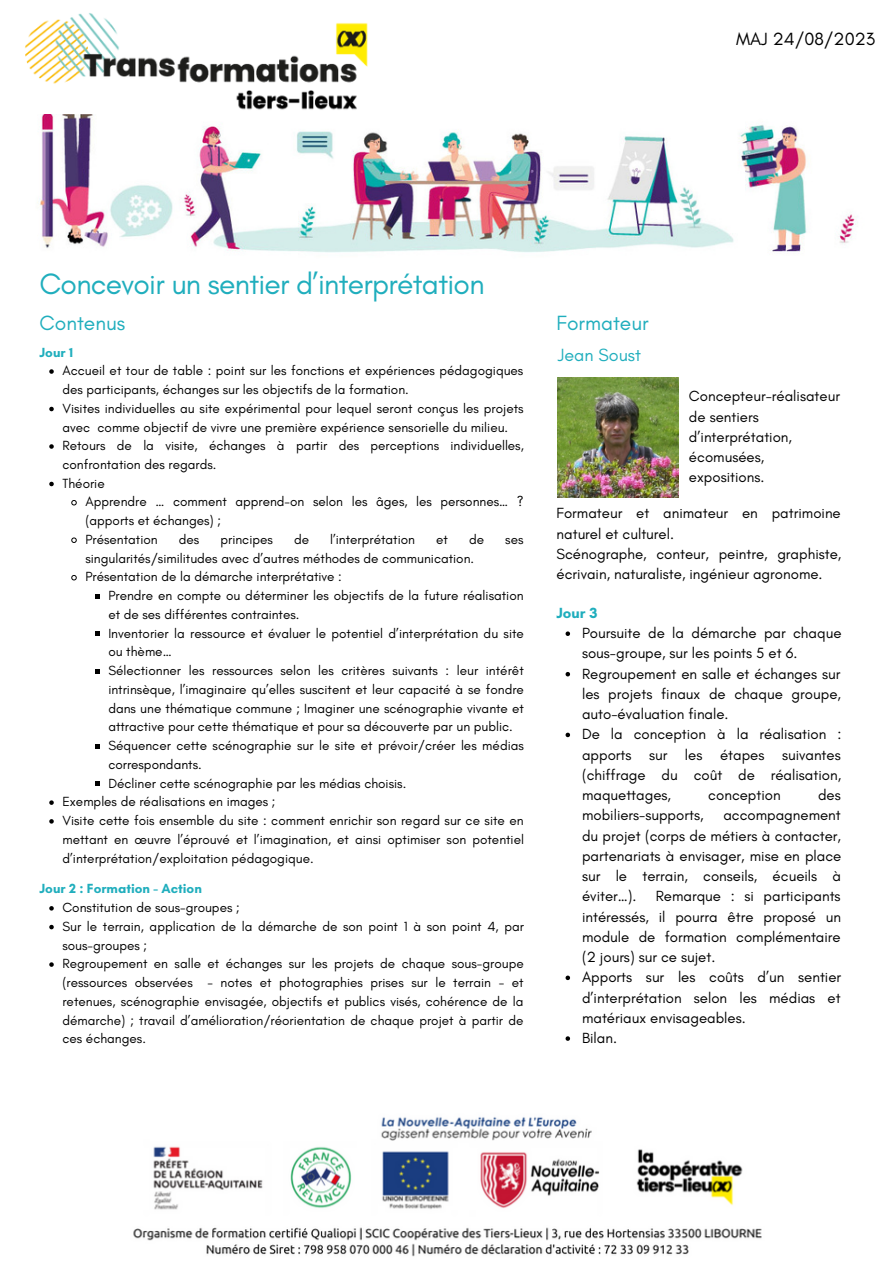
<style>
.page{position:relative;width:893px;height:1264px;background:#fff}
.page>*{position:absolute;margin:0;border:0;box-sizing:border-box;transform-origin:0 0}
.t1{font:30px "Glacial Indifference";letter-spacing:-.025em;color:#20aebd}
.t2{font:21px "Glacial Indifference";color:#20aebd}
.t3{font:18px "Glacial Indifference";color:#000}
.t4{font:18px "Glacial Indifference";color:#20aebd}
.t5{font:15px/20.2px "Glacial Indifference";color:#000;text-align:justify}
.t6{font:700 15px "Glacial Indifference";color:#20aebd}
.t7{font:13.5px/18.8px "Glacial Indifference";color:#000}
.t8{font:700 13.5px "Glacial Indifference";color:#20aebd}
</style>
<div class="page">
<img style="left:25px;top:13px;width:343px;height:97px">
<img style="left:37px;top:114px;width:819px;height:139px">
<img style="left:557px;top:377px;width:121px;height:120px">
<svg style="left:49px;top:369px;width:5px;height:5px"></svg>
<svg style="left:49px;top:407px;width:5px;height:4px"></svg>
<svg style="left:49px;top:444px;width:5px;height:5px"></svg>
<svg style="left:49px;top:482px;width:5px;height:4px"></svg>
<svg style="left:71px;top:500px;width:6px;height:6px"></svg>
<svg style="left:71px;top:537px;width:6px;height:6px"></svg>
<svg style="left:71px;top:575px;width:6px;height:6px"></svg>
<svg style="left:95px;top:594px;width:4px;height:4px"></svg>
<svg style="left:95px;top:631px;width:4px;height:5px"></svg>
<svg style="left:95px;top:669px;width:4px;height:4px"></svg>
<svg style="left:95px;top:744px;width:4px;height:4px"></svg>
<svg style="left:95px;top:781px;width:4px;height:5px"></svg>
<svg style="left:49px;top:800px;width:5px;height:4px"></svg>
<svg style="left:49px;top:819px;width:5px;height:4px"></svg>
<svg style="left:49px;top:906px;width:5px;height:4px"></svg>
<svg style="left:49px;top:924px;width:5px;height:5px"></svg>
<svg style="left:49px;top:962px;width:5px;height:4px"></svg>
<svg style="left:565px;top:631px;width:5px;height:5px"></svg>
<svg style="left:565px;top:672px;width:5px;height:4px"></svg>
<svg style="left:565px;top:732px;width:5px;height:5px"></svg>
<svg style="left:565px;top:975px;width:5px;height:5px"></svg>
<svg style="left:565px;top:1036px;width:5px;height:4px"></svg>
<img style="left:133px;top:1117px;width:629px;height:140px">
<p class="t3" style="left:736px;top:28px;width:140px">MAJ 24/08/2023</p>
<p class="t1" style="left:40px;top:265px;width:446px">Concevoir un sentier d’interprétation</p>
<p class="t2" style="left:40px;top:310px;width:87px">Contenus</p>
<p class="t2" style="left:556px;top:310px;width:93px">Formateur</p>
<p class="t4" style="left:557px;top:343px;width:85px">Jean Soust</p>
<p class="t8" style="left:40px;top:344px;width:35px">Jour 1</p>
<p class="t7" style="left:62px;top:361px;width:462px">Accueil et tour de table : point sur les fonctions et expériences pédagogiques des participants, échanges sur les objectifs de la formation.</p>
<p class="t7" style="left:62px;top:398px;width:462px">Visites individuelles au site expérimental pour lequel seront conçus les projets avec comme objectif de vivre une première expérience sensorielle du milieu.</p>
<p class="t7" style="left:62px;top:436px;width:463px">Retours de la visite, échanges à partir des perceptions individuelles, confrontation des regards.</p>
<p class="t7" style="left:62px;top:473px;width:44px">Théorie</p>
<p class="t7" style="left:85px;top:492px;width:440px">Apprendre … comment apprend-on selon les âges, les personnes… ? (apports et échanges) ;</p>
<p class="t7" style="left:85px;top:530px;width:74px">Présentation</p>
<p class="t7" style="left:179px;top:530px;width:22px">des</p>
<p class="t7" style="left:220px;top:530px;width:54px">principes</p>
<p class="t7" style="left:294px;top:530px;width:17px">de</p>
<p class="t7" style="left:330px;top:530px;width:86px">l’interprétation</p>
<p class="t7" style="left:436px;top:530px;width:13px">et</p>
<p class="t7" style="left:469px;top:530px;width:17px">de</p>
<p class="t7" style="left:505px;top:530px;width:20px">ses</p>
<p class="t7" style="left:85px;top:548px;width:390px">singularités/similitudes avec d’autres méthodes de communication.</p>
<p class="t7" style="left:85px;top:567px;width:258px">Présentation de la démarche interprétative :</p>
<p class="t7" style="left:108px;top:586px;width:417px">Prendre en compte ou déterminer les objectifs de la future réalisation et de ses différentes contraintes.</p>
<p class="t7" style="left:108px;top:623px;width:417px">Inventorier la ressource et évaluer le potentiel d’interprétation du site ou thème…</p>
<p class="t7" style="left:108px;top:661px;width:417px;text-align:justify">Sélectionner les ressources selon les critères suivants : leur intérêt intrinsèque, l’imaginaire qu’elles suscitent et leur capacité à se fondre dans une thématique commune ; Imaginer une scénographie vivante et attractive pour cette thématique et pour sa découverte par un public.</p>
<p class="t7" style="left:108px;top:736px;width:417px">Séquencer cette scénographie sur le site et prévoir/créer les médias correspondants.</p>
<p class="t7" style="left:108px;top:773px;width:299px">Décliner cette scénographie par les médias choisis.</p>
<p class="t7" style="left:62px;top:792px;width:214px">Exemples de réalisations en images ;</p>
<p class="t7" style="left:62px;top:811px;width:463px;text-align:justify">Visite cette fois ensemble du site : comment enrichir son regard sur ce site en mettant en œuvre l’éprouvé et l’imagination, et ainsi optimiser son potentiel d’interprétation/exploitation pédagogique.</p>
<p class="t7" style="left:62px;top:898px;width:179px">Constitution de sous-groupes ;</p>
<p class="t7" style="left:62px;top:916px;width:463px">Sur le terrain, application de la démarche de son point 1 à son point 4, par sous-groupes ;</p>
<p class="t7" style="left:62px;top:954px;width:463px;text-align:justify">Regroupement en salle et échanges sur les projets de chaque sous-groupe (ressources observées - notes et photographies prises sur le terrain - et retenues, scénographie envisagée, objectifs et publics visés, cohérence de la démarche) ; travail d’amélioration/réorientation de chaque projet à partir de ces échanges.</p>
<p class="t8" style="left:40px;top:880px;width:164px">Jour 2 : Formation - Action</p>
<p class="t5" style="left:689px;top:386px;width:152px;text-align:left">Concepteur-réalisateur de sentiers d’interprétation, écomusées, expositions.</p>
<p class="t5" style="left:556px;top:503px;width:286px">Formateur et animateur en patrimoine naturel et culturel.</p>
<p class="t5" style="left:556px;top:543px;width:286px">Scénographe, conteur, peintre, graphiste, écrivain, naturaliste, ingénieur agronome.</p>
<p class="t6" style="left:556px;top:603px;width:42px">Jour 3</p>
<p class="t5" style="left:582px;top:623px;width:261px">Poursuite de la démarche par chaque sous-groupe, sur les points 5 et 6.</p>
<p class="t5" style="left:582px;top:663px;width:260px">Regroupement en salle et échanges sur les projets finaux de chaque groupe, auto-évaluation finale.</p>
<p class="t5" style="left:582px;top:724px;width:261px">De la conception à la réalisation : apports sur les étapes suivantes (chiffrage du coût de réalisation, maquettages,</p>
<p class="t5" style="left:708px;top:784px;width:74px">conception</p>
<p class="t5" style="left:817px;top:784px;width:24px">des</p>
<p class="t5" style="left:582px;top:805px;width:123px">mobiliers-supports,</p>
<p class="t5" style="left:582px;top:805px;width:261px;text-indent:141px">accompagnement du projet (corps de métiers à contacter, partenariats à envisager, mise en place sur le terrain, conseils, écueils à éviter…).</p>
<p class="t5" style="left:582px;top:886px;width:260px;text-indent:74px">Remarque : si participants intéressés, il pourra être proposé un module de formation complémentaire (2 jours) sur ce sujet.</p>
<p class="t5" style="left:582px;top:966px;width:260px">Apports sur les coûts d’un sentier d’interprétation selon les médias et matériaux envisageables.</p>
<p class="t5" style="left:582px;top:1027px;width:36px">Bilan.</p>
</div>
